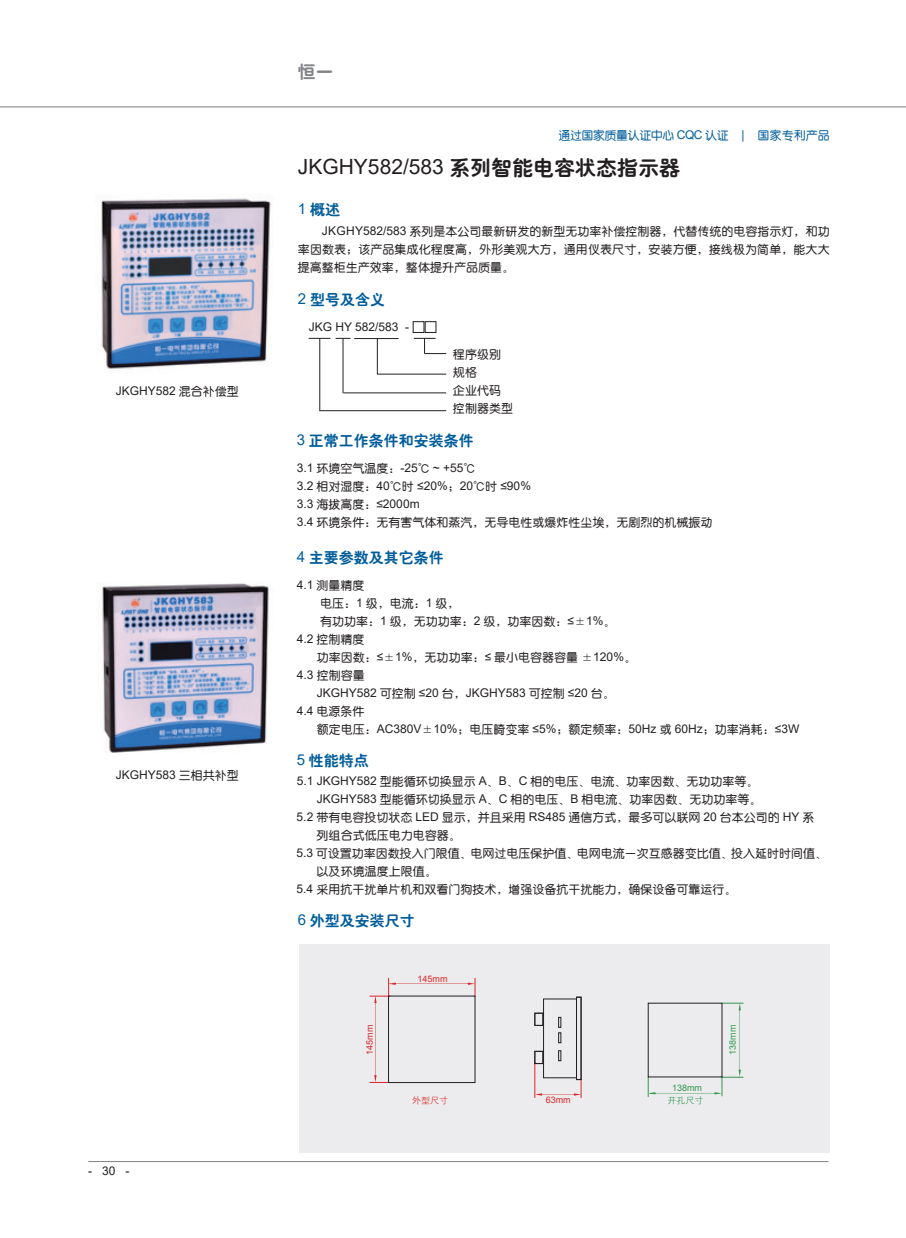
<style>
.page{position:relative;width:906px;height:1238px;background:#fff}
.page>*{position:absolute;margin:0;border:0;box-sizing:border-box;transform-origin:0 0}
.t1{font:21px "Arial";color:#231f20}
.t2{font:18px "H Ye 4 gj";color:#808285}
.t3{font:15px "H Ye 4 gj";color:#005d9c}
.t4{font:12px/18px "H Ye 3 gj";color:#231f20}
.t5{font:12px/18px "Arial";color:#231f20}
.t6{font:12px "H Ye 3 gj";letter-spacing:-.03em;color:#005d9c}
.t7{font:9px "Arial";color:#d92628}
.t8{font:9px "Arial";color:#33974e}
.t9{font:9px "H Yg 2 gj";color:#d92628}
.t10{font:9px "H Yg 2 gj";color:#33974e}
.s1{font-family:"H Ye 3 gj"}
.s2{font-family:"Arial"}
.s3{font-family:"H Ye 4 gj"}
</style>
<div class="page">
<hr style="left:88px;top:1161px;width:740px;height:1px;background:#808285">
<hr style="left:0;top:106px;width:906px;height:1px;background:#808285">
<div style="left:413px;top:321px;width:11px;height:12px;border:1px solid #231f20"></div>
<div style="left:425px;top:321px;width:11px;height:12px;border:1px solid #231f20"></div>
<svg style="left:309px;top:338px;width:41px;height:1px"></svg>
<hr style="left:354px;top:338px;width:45px;height:1px;background:#231f20">
<hr style="left:343px;top:338px;width:1px;height:55px;background:#231f20">
<hr style="left:377px;top:338px;width:1px;height:36px;background:#231f20">
<hr style="left:377px;top:374px;width:69px;height:1px;background:#231f20">
<svg style="left:414px;top:338px;width:32px;height:16px"></svg>
<hr style="left:319px;top:338px;width:1px;height:73px;background:#231f20">
<hr style="left:343px;top:392px;width:103px;height:1px;background:#231f20">
<hr style="left:319px;top:410px;width:127px;height:1px;background:#231f20">
<div style="left:299px;top:944px;width:530px;height:208px;background:#ececee"></div>
<hr style="left:534px;top:1061px;width:1px;height:36px;background:#d92628">
<svg style="left:648px;top:1002px;width:95px;height:94px"></svg>
<div style="left:543px;top:998px;width:34px;height:79px;border:1px solid #231f20"></div>
<div style="left:534px;top:1012px;width:9px;height:13px;border:1px solid #231f20"></div>
<div style="left:534px;top:1051px;width:9px;height:12px;border:1px solid #231f20"></div>
<svg style="left:558px;top:1017px;width:3px;height:25px"></svg>
<svg style="left:558px;top:1050px;width:3px;height:10px"></svg>
<svg style="left:535px;top:1077px;width:47px;height:20px"></svg>
<svg style="left:370px;top:978px;width:106px;height:105px"></svg>
<img style="left:101px;top:198px;width:170px;height:171px">
<img style="left:102px;top:583px;width:167px;height:170px">
<p class="t5" style="left:116px;top:381px;width:125px">JKGHY582 <span class="s1">混合补偿型</span></p>
<p class="t5" style="left:116px;top:765px;width:125px">JKGHY583 <span class="s1">三相共补型</span></p>
<p class="t5" style="left:88px;top:1161px;width:43px">- 30 -</p>
<h2 class="t2" style="left:298px;top:63px;width:37px">恒一</h2>
<p class="t6" style="left:558px;top:129px;width:273px">通过国家质量认证中心 <span class="s2">CQC</span> 认证 <span class="s2">|</span> 国家专利产品</p>
<h1 class="t1" style="left:298px;top:152px;width:384px">JKGHY582/583 <span class="s3">系列智能电容状态指示器</span></h1>
<p class="t3" style="left:298px;top:202px;width:44px"><span class="s2">1</span> 概述</p>
<p class="t4" style="left:298px;top:222px;width:533px;text-align:justify;text-indent:24px"><span class="s2">JKGHY582/583</span> 系列是本公司最新研发的新型无功率补偿控制器，代替传统的电容指示灯，和功率因数表；该产品集成化程度高，外形美观大方，通用仪表尺寸，安装方便，接线极为简单，能大大提高整柜生产效率，整体提升产品质量。</p>
<p class="t3" style="left:298px;top:292px;width:89px"><span class="s2">2</span> 型号及含义</p>
<p class="t5" style="left:309px;top:317px;width:102px">JKG HY 582/583 -</p>
<p class="t4" style="left:453px;top:345px;width:61px">程序级别规格<br>企业代码控制器类型</p>
<p class="t3" style="left:297px;top:433px;width:179px"><span class="s2">3</span> 正常工作条件和安装条件</p>
<p class="t5" style="left:297px;top:458px;width:236px">3.1 <span class="s1">环境空气温度：</span>-25<span class="s1">℃</span> ~ +55<span class="s1">℃<br></span>3.2 <span class="s1">相对湿度：</span>40<span class="s1">℃时</span> ≤20%<span class="s1">；</span>20<span class="s1">℃时</span> ≤90%<br>3.3 <span class="s1">海拔高度：</span>≤2000m</p>
<p class="t4" style="left:297px;top:513px;width:417px"><span class="s2">3.4</span> 环境条件：无有害气体和蒸汽，无导电性或爆炸性尘埃，无剧烈的机械振动</p>
<p class="t3" style="left:297px;top:550px;width:149px"><span class="s2">4</span> 主要参数及其它条件</p>
<p class="t4" style="left:297px;top:576px;width:69px"><span class="s2">4.1</span> 测量精度</p>
<p class="t4" style="left:320px;top:594px;width:141px">电压：<span class="s2">1</span> 级，电流：<span class="s2">1</span> 级，</p>
<p class="t4" style="left:320px;top:612px;width:297px">有功功率：<span class="s2">1</span> 级，无功功率：<span class="s2">2</span> 级，功率因数：<span class="s2">≤</span>±<span class="s2">1%</span>。</p>
<p class="t4" style="left:297px;top:630px;width:69px"><span class="s2">4.2</span> 控制精度</p>
<p class="t4" style="left:317px;top:648px;width:321px">功率因数：<span class="s2">≤</span>±<span class="s2">1%</span>，无功功率：<span class="s2">≤</span> 最小电容器容量 ±<span class="s2">120%</span>。</p>
<p class="t4" style="left:297px;top:666px;width:70px"><span class="s2">4.3</span> 控制容量</p>
<p class="t5" style="left:317px;top:683px;width:299px">JKGHY582 <span class="s1">可控制</span> ≤20 <span class="s1">台，</span>JKGHY583 <span class="s1">可控制</span> ≤20 <span class="s1">台。</span></p>
<p class="t4" style="left:317px;top:702px;width:484px;text-indent:-20px"><span class="s2">4.4</span> 电源条件<br>额定电压：<span class="s2">AC380V</span>±<span class="s2">10%</span>；电压畸变率 <span class="s2">≤5%</span>；额定频率：<span class="s2">50Hz</span> 或 <span class="s2">60Hz</span>；功率消耗：<span class="s2">≤3W</span></p>
<p class="t3" style="left:297px;top:753px;width:74px"><span class="s2">5</span> 性能特点</p>
<p class="t4" style="left:297px;top:772px;width:463px"><span class="s2">5.1 JKGHY582</span> 型能循环切换显示 <span class="s2">A</span>、<span class="s2">B</span>、<span class="s2">C</span> 相的电压、电流、功率因数、无功功率等。</p>
<p class="t4" style="left:317px;top:790px;width:446px"><span class="s2">JKGHY583</span> 型能循环切换显示 <span class="s2">A</span>、<span class="s2">C</span> 相的电压、<span class="s2">B</span> 相电流、功率因数、无功功率等。</p>
<p class="t4" style="left:297px;top:808px;width:519px"><span class="s2">5.2</span> 带有电容投切状态 <span class="s2">LED</span> 显示，并且采用 <span class="s2">RS485</span> 通信方式，最多可以联网 <span class="s2">20</span> 台本公司的 <span class="s2">HY</span> 系</p>
<p class="t4" style="left:317px;top:826px;width:146px">列组合式低压电力电容器。</p>
<p class="t4" style="left:297px;top:844px;width:532px"><span class="s2">5.3</span> 可设置功率因数投入门限值、电网过电压保护值、电网电流一次互感器变比值、投入延时时间值、</p>
<p class="t4" style="left:317px;top:862px;width:122px">以及环境温度上限值。</p>
<p class="t4" style="left:297px;top:880px;width:441px"><span class="s2">5.4</span> 采用抗干扰单片机和双看门狗技术，增强设备抗干扰能力，确保设备可靠运行。</p>
<p class="t3" style="left:298px;top:913px;width:119px"><span class="s2">6</span> 外型及安装尺寸</p>
<p class="t7" style="left:417px;top:972px;width:32px">145mm</p>
<p class="t7" style="left:364px;top:1054px;width:32px;rotate:-90deg">145mm</p>
<p class="t8" style="left:727px;top:1054px;width:32px;rotate:-90deg">138mm</p>
<p class="t8" style="left:672px;top:1081px;width:32px">138mm</p>
<p class="t9" style="left:412px;top:1095px;width:37px">外型尺寸</p>
<p class="t10" style="left:667px;top:1095px;width:37px">开孔尺寸</p>
<p class="t7" style="left:546px;top:1093px;width:27px">63mm</p>
</div>
